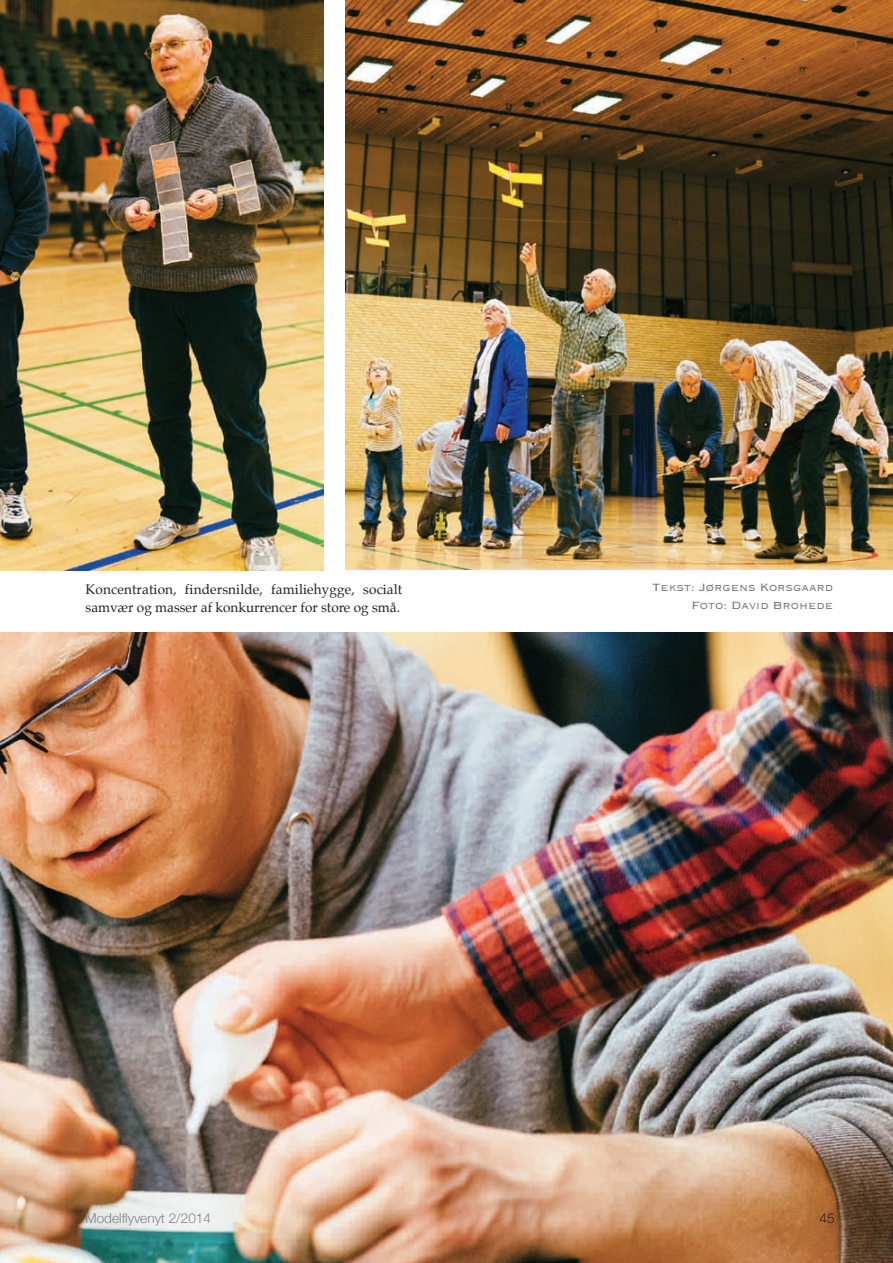
<style>
.page{position:relative;width:893px;height:1263px;background:#fff}
.page>*{position:absolute;margin:0;border:0;box-sizing:border-box;transform-origin:0 0}
.t1{font:13.65px/18.1px "Palatino";letter-spacing:.01em;color:#231f20}
.t2{font:300 13.65px/18.1px "Copperplate";color:#6c6d70;text-align:right}
.t3{font:300 13.65px "Helvetica Neue";color:#808285}
.t4{font:300 13.65px "Helvetica Neue";color:#231f20}
</style>
<div class="page">
<img style="left:0;top:632px;width:893px;height:631px">
<img style="left:0;top:0;width:323px;height:570px">
<img style="left:345px;top:0;width:548px;height:569px">
<p class="t1" style="left:86px;top:580px;width:318px">Koncentration, findersnilde, familiehygge, socialt samvær og masser af konkurrencer for store og små.</p>
<p class="t2" style="left:652px;top:578px;width:182px">Tekst: Jørgens Korsgaard<br>Foto: David Brohede</p>
<p class="t3" style="left:86px;top:1207px;width:127px">Modelflyvenyt 2/2014</p>
<p class="t4" style="left:820px;top:1207px;width:17px">45</p>
</div>
